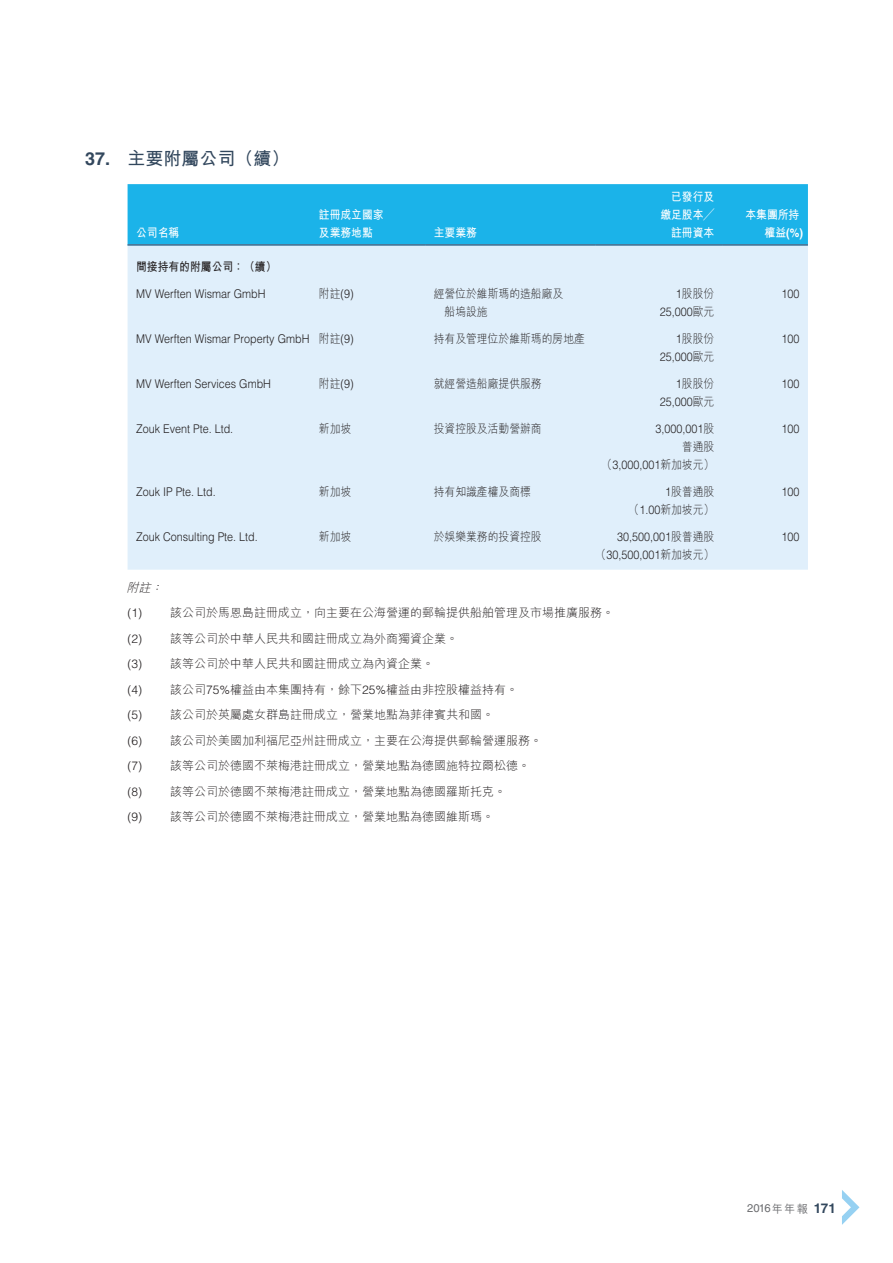
<style>
.page{position:relative;width:893px;height:1263px;background:#fff}
.page>*{position:absolute;margin:0;border:0;box-sizing:border-box;transform-origin:0 0}
._3__標題{font:700 18px "M Hei HK";color:#32475d}
._2__附註內文{font:300 12px "M Hei HK";color:#231f20}
._9__表內文{font:300 12px "Helvetica LT Std";color:#231f20;scale:.9 1}
._9__表內文-2{font:300 12px "M Hei HK";color:#231f20;scale:.9 1}
._9__表內文-3{font:700 12px "M Hei HK";color:#fff;scale:.9 1}
._9__表內文-4{font:700 12px "M Hei HK";color:#231f20;scale:.9 1}
._9__表內文-5{font:700 12px "Helvetica LT Std";color:#fff;scale:.9 1}
._2__附註內文-2{font:italic 300 12px "M Hei HK";color:#231f20}
.t1{font:11.25px "Helvetica LT Std";color:#6c6d70}
.s1{font-family:"Helvetica LT Std"}
.s2{font-family:"M Hei HK"}
.s3{font-family:"M Hei HK";font-weight:500}
.s4{font-weight:700;font-size:13.5px;color:#32475d}
</style>
<div class="page">
<svg style="left:842px;top:1190px;width:17px;height:35px"></svg>
<div style="left:128px;top:184px;width:680px;height:60px;background:#1bb3e9"></div>
<div style="left:128px;top:246px;width:680px;height:324px;background:#e0effb"></div>
<hr style="left:128px;top:244px;width:191px;height:2px;background:#526f8d">
<hr style="left:319px;top:244px;width:106px;height:2px;background:#526f8d">
<hr style="left:425px;top:244px;width:170px;height:2px;background:#526f8d">
<hr style="left:595px;top:244px;width:128px;height:2px;background:#526f8d">
<hr style="left:723px;top:244px;width:85px;height:2px;background:#526f8d">
<p class="_3__標題" style="left:85px;top:145px;width:206px"><span class="s1">37.</span> 主要附屬公司（續）</p>
<p class="_9__表內文-3" style="left:136px;top:223px;width:49px">公司名稱</p>
<p class="_9__表內文-3" style="left:319px;top:205px;width:73px">註冊成立國家</p>
<p class="_9__表內文-3" style="left:319px;top:223px;width:61px">及業務地點</p>
<p class="_9__表內文-3" style="left:434px;top:223px;width:50px">主要業務</p>
<p class="_9__表內文-4" style="left:136px;top:258px;width:157px">間接持有的附屬公司：（續）</p>
<p class="_9__表內文" style="left:136px;top:286px;width:146px">MV Werften Wismar GmbH</p>
<p class="_9__表內文" style="left:319px;top:286px;width:40px"><span class="s2">附註</span>(9)</p>
<p class="_9__表內文-2" style="left:434px;top:288px;width:145px">經營位於維斯瑪的造船廠及</p>
<p class="_9__表內文-2" style="left:445px;top:306px;width:49px">船塢設施</p>
<p class="_9__表內文-3" style="left:671px;top:187px;width:50px">已發行及</p>
<p class="_9__表內文-3" style="left:660px;top:205px;width:61px">繳足股本╱</p>
<p class="_9__表內文-3" style="left:671px;top:223px;width:50px">註冊資本</p>
<p class="_9__表內文-2" style="left:676px;top:288px;width:44px"><span class="s1">1</span>股股份</p>
<p class="_9__表內文" style="left:660px;top:304px;width:62px">25,000<span class="s2">歐元</span></p>
<p class="_9__表內文" style="left:136px;top:331px;width:194px">MV Werften Wismar Property GmbH</p>
<p class="_9__表內文" style="left:319px;top:331px;width:40px"><span class="s2">附註</span>(9)</p>
<p class="_9__表內文-2" style="left:434px;top:333px;width:170px">持有及管理位於維斯瑪的房地產</p>
<p class="_9__表內文-2" style="left:676px;top:333px;width:44px"><span class="s1">1</span>股股份</p>
<p class="_9__表內文" style="left:660px;top:349px;width:62px">25,000<span class="s2">歐元</span></p>
<p class="_9__表內文" style="left:136px;top:376px;width:152px">MV Werften Services GmbH</p>
<p class="_9__表內文" style="left:319px;top:376px;width:40px"><span class="s2">附註</span>(9)</p>
<p class="_9__表內文-2" style="left:434px;top:378px;width:121px">就經營造船廠提供服務</p>
<p class="_9__表內文-2" style="left:676px;top:378px;width:44px"><span class="s1">1</span>股股份</p>
<p class="_9__表內文" style="left:660px;top:394px;width:62px">25,000<span class="s2">歐元</span></p>
<p class="_9__表內文" style="left:136px;top:421px;width:110px">Zouk Event Pte. Ltd.</p>
<p class="_9__表內文-2" style="left:319px;top:423px;width:37px">新加坡</p>
<p class="_9__表內文-2" style="left:434px;top:423px;width:121px">投資控股及活動營辦商</p>
<p class="_9__表內文" style="left:655px;top:421px;width:67px">3,000,001<span class="s2">股</span></p>
<p class="_9__表內文-2" style="left:682px;top:441px;width:38px">普通股</p>
<p class="_9__表內文" style="left:601px;top:457px;width:127px"><span class="s2">（</span>3,000,001<span class="s2">新加坡元）</span></p>
<p class="_9__表內文" style="left:136px;top:484px;width:90px">Zouk IP Pte. Ltd.</p>
<p class="_9__表內文-2" style="left:319px;top:486px;width:37px">新加坡</p>
<p class="_9__表內文-2" style="left:434px;top:486px;width:110px">持有知識產權及商標</p>
<p class="_9__表內文-2" style="left:665px;top:486px;width:56px"><span class="s1">1</span>股普通股</p>
<p class="_9__表內文-2" style="left:629px;top:504px;width:97px">（<span class="s1">1.00</span>新加坡元）</p>
<p class="_9__表內文" style="left:136px;top:529px;width:137px">Zouk Consulting Pte. Ltd.</p>
<p class="_9__表內文-2" style="left:319px;top:531px;width:37px">新加坡</p>
<p class="_9__表內文-2" style="left:434px;top:531px;width:121px">於娛樂業務的投資控股</p>
<p class="_9__表內文" style="left:617px;top:529px;width:110px">30,500,001<span class="s2">股普通股</span></p>
<p class="_9__表內文" style="left:595px;top:547px;width:134px"><span class="s2">（</span>30,500,001<span class="s2">新加坡元）</span></p>
<p class="_2__附註內文-2" style="left:126px;top:581px;width:41px">附註：</p>
<p class="_2__附註內文" style="left:128px;top:607px;width:488px"><span class="s1">(1)</span> 該公司於馬恩島註冊成立，向主要在公海營運的郵輪提供船舶管理及市場推廣服務。</p>
<p class="_2__附註內文" style="left:128px;top:632px;width:332px"><span class="s1">(2)</span> 該等公司於中華人民共和國註冊成立為外商獨資企業。</p>
<p class="_2__附註內文" style="left:128px;top:658px;width:308px"><span class="s1">(3)</span> 該等公司於中華人民共和國註冊成立為內資企業。</p>
<p class="_2__附註內文" style="left:128px;top:683px;width:392px"><span class="s1">(4)</span> 該公司<span class="s1">75%</span>權益由本集團持有，餘下<span class="s1">25%</span>權益由非控股權益持有。</p>
<p class="_2__附註內文" style="left:128px;top:709px;width:368px"><span class="s1">(5)</span> 該公司於英屬處女群島註冊成立，營業地點為菲律賓共和國。</p>
<p class="_2__附註內文" style="left:128px;top:734px;width:416px"><span class="s1">(6)</span> 該公司於美國加利福尼亞州註冊成立，主要在公海提供郵輪營運服務。</p>
<p class="_2__附註內文" style="left:128px;top:760px;width:404px"><span class="s1">(7)</span> 該等公司於德國不萊梅港註冊成立，營業地點為德國施特拉爾松德。</p>
<p class="_2__附註內文" style="left:128px;top:785px;width:380px"><span class="s1">(8)</span> 該等公司於德國不萊梅港註冊成立，營業地點為德國羅斯托克。</p>
<p class="_2__附註內文" style="left:128px;top:811px;width:368px"><span class="s1">(9)</span> 該等公司於德國不萊梅港註冊成立，營業地點為德國維斯瑪。</p>
<p class="_9__表內文-3" style="left:745px;top:205px;width:61px">本集團所持</p>
<p class="_9__表內文-5" style="left:765px;top:225px;width:44px"><span class="s2">權益</span>(%)</p>
<p class="_9__表內文" style="left:781px;top:286px;width:22px">100</p>
<p class="_9__表內文" style="left:781px;top:331px;width:22px">100</p>
<p class="_9__表內文" style="left:781px;top:376px;width:22px">100</p>
<p class="_9__表內文" style="left:781px;top:421px;width:22px">100</p>
<p class="_9__表內文" style="left:781px;top:484px;width:22px">100</p>
<p class="_9__表內文" style="left:781px;top:529px;width:22px">100</p>
<p class="t1" style="left:747px;top:1201px;width:90px">2016<span class="s3">年年報</span> <span class="s4">171</span></p>
</div>
